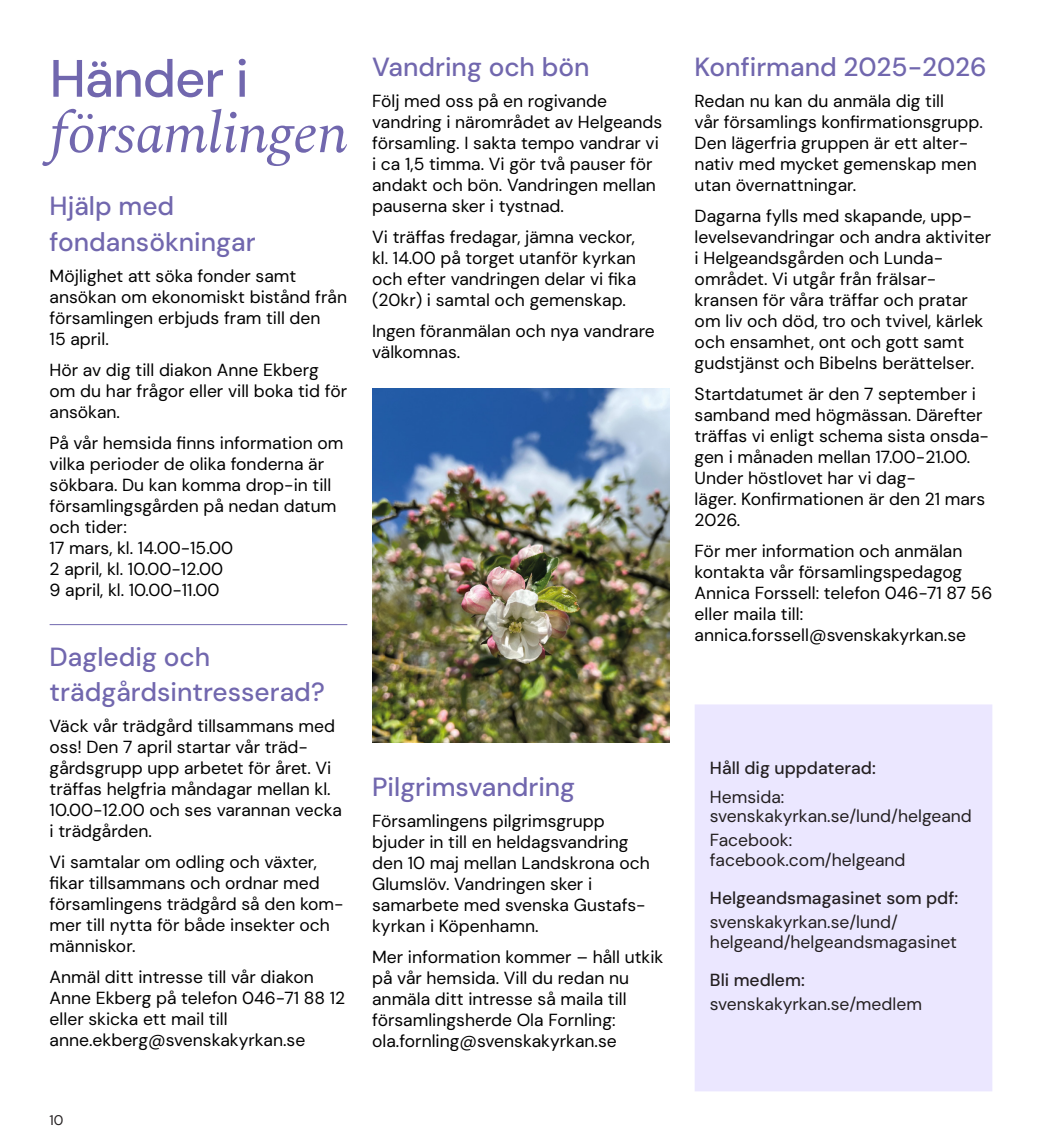
<style>
.page{position:relative;width:1042px;height:1141px;background:#fff}
.page>*{position:absolute;margin:0;border:0;box-sizing:border-box;transform-origin:0 0}
.t1{font:italic 57.75px "Spectral";letter-spacing:-.01em;color:#7167ae}
.t2{font:500 52.5px "DM Sans 18 pt";letter-spacing:-.02em;color:#7167ae}
.t3{font:500 26.25px/35px "DM Sans 18 pt";color:#7167ae}
.t4{font:17.5px/21px "DM Sans 18 pt";color:#000001}
.Kontaktlista{font:17.5px/19.2px "DM Sans 18 pt";color:#231f20}
.t5{font:500 17.5px "DM Sans 18 pt";color:#231f20}
.t6{font:14px "DM Sans 18 pt";color:#231f20}
</style>
<div class="page">
<div style="left:694px;top:704px;width:298px;height:387px;background:#ebe7ff"></div>
<hr style="left:50px;top:624px;width:297px;height:1px;background:#7167ae">
<img style="left:372px;top:388px;width:298px;height:355px">
<p class="t2" style="left:50px;top:46px;width:201px">Händer i</p>
<p class="t1" style="left:50px;top:91px;width:300px">församlingen</p>
<p class="t3" style="left:50px;top:188px;width:126px">Hjälp med</p>
<p class="t3" style="left:50px;top:224px;width:208px">fondansökningar</p>
<p class="t4" style="left:50px;top:265px;width:299px">Möjlighet att söka fonder samt ansökan om ekonomiskt bistånd från församlingen erbjuds fram till den<br>15 april.</p>
<p class="t4" style="left:50px;top:359px;width:299px">Hör av dig till diakon Anne Ekberg om du har frågor eller vill boka tid för ansökan.</p>
<p class="t4" style="left:50px;top:432px;width:295px">På vår hemsida finns information om vilka perioder de olika fonderna är sökbara. Du kan komma drop-in till församlingsgården på nedan datum och tider:</p>
<p class="t4" style="left:50px;top:537px;width:185px">17 mars, kl. 14.00-15.00</p>
<p class="t4" style="left:50px;top:558px;width:175px">2 april, kl. 10.00-12.00</p>
<p class="t4" style="left:50px;top:579px;width:171px">9 april, kl. 10.00-11.00</p>
<p class="t3" style="left:50px;top:639px;width:277px">Dagledig och trädgårdsintresserad?</p>
<p class="t4" style="left:50px;top:715px;width:294px">Väck vår trädgård tillsammans med oss! Den 7 april startar vår träd&shy;gårdsgrupp upp arbetet för året. Vi träffas helgfria måndagar mellan kl.<br>10.00-12.00 och ses varannan vecka i trädgården.</p>
<p class="t4" style="left:50px;top:851px;width:296px">Vi samtalar om odling och växter, fikar tillsammans och ordnar med församlingens trädgård så den kom&shy;mer till nytta för både insekter och människor.</p>
<p class="t4" style="left:50px;top:966px;width:297px">Anmäl ditt intresse till vår diakon<br>Anne Ekberg på telefon 046-71 88 12 eller skicka ett mail till anne.ekberg@svenskakyrkan.se</p>
<p class="t3" style="left:372px;top:50px;width:219px">Vandring och bön</p>
<p class="t4" style="left:372px;top:91px;width:292px">Följ med oss på en rogivande vandring i närområdet av Helgeands församling. I sakta tempo vandrar vi i ca 1,5 timma. Vi gör två pauser för andakt och bön. Vandringen mellan pauserna sker i tystnad.</p>
<p class="t4" style="left:372px;top:227px;width:265px;text-align:justify">Vi träffas fredagar, jämna veckor, kl. 14.00 på torget utanför kyrkan och efter vandringen delar vi fika (20kr) i samtal och gemenskap.</p>
<p class="t4" style="left:372px;top:320px;width:284px">Ingen föranmälan och nya vandrare välkomnas.</p>
<p class="t3" style="left:372px;top:769px;width:205px">Pilgrimsvandring</p>
<p class="t4" style="left:372px;top:810px;width:279px">Församlingens pilgrimsgrupp bjuder in till en heldagsvandring den 10 maj mellan Landskrona och<br>Glumslöv. Vandringen sker i samarbete med svenska Gustafs&shy;kyrkan i Köpenhamn.</p>
<p class="t4" style="left:372px;top:946px;width:293px">Mer information kommer – håll utkik på vår hemsida. Vill du redan nu anmäla ditt intresse så maila till församlingsherde Ola Fornling: ola.fornling@svenskakyrkan.se</p>
<p class="t6" style="left:50px;top:1112px;width:15px">10</p>
<p class="t3" style="left:694px;top:50px;width:294px">Konfirmand 2025-2026</p>
<p class="t4" style="left:694px;top:91px;width:290px">Redan nu kan du anmäla dig till<br>vår församlings konfirmationsgrupp.<br>Den lägerfria gruppen är ett alter&shy;nativ med mycket gemenskap men utan övernattningar.</p>
<p class="t4" style="left:694px;top:206px;width:298px">Dagarna fylls med skapande, upp&shy;levelsevandringar och andra aktiviter i Helgeandsgården och Lunda&shy;området. Vi utgår från frälsar&shy;kransen för våra träffar och pratar om liv och död, tro och tvivel, kärlek och ensamhet, ont och gott samt gudstjänst och Bibelns berättelser.</p>
<p class="t4" style="left:694px;top:383px;width:296px">Startdatumet är den 7 september i samband med högmässan. Därefter träffas vi enligt schema sista onsda&shy;gen i månaden mellan 17.00-21.00.<br>Under höstlovet har vi dag-<br>läger. Konfirmationen är den 21 mars<br>2026.</p>
<p class="t4" style="left:694px;top:540px;width:299px">För mer information och anmälan kontakta vår församlingspedagog<br>Annica Forssell: telefon 046-71 87 56 eller maila till: annica.forssell@svenskakyrkan.se</p>
<p class="t5" style="left:710px;top:757px;width:167px">Håll dig uppdaterad:</p>
<p class="Kontaktlista" style="left:710px;top:787px;width:263px">Hemsida: svenskakyrkan.se/lund/helgeand</p>
<p class="Kontaktlista" style="left:710px;top:831px;width:84px">Facebook:</p>
<p class="Kontaktlista" style="left:710px;top:850px;width:197px">facebook.com/helgeand</p>
<p class="t5" style="left:710px;top:887px;width:250px">Helgeandsmagasinet som pdf:</p>
<p class="Kontaktlista" style="left:710px;top:913px;width:248px">svenskakyrkan.se/lund/ helgeand/helgeandsmagasinet</p>
<p class="t5" style="left:710px;top:969px;width:96px">Bli medlem:</p>
<p class="Kontaktlista" style="left:710px;top:995px;width:214px">svenskakyrkan.se/medlem</p>
</div>
